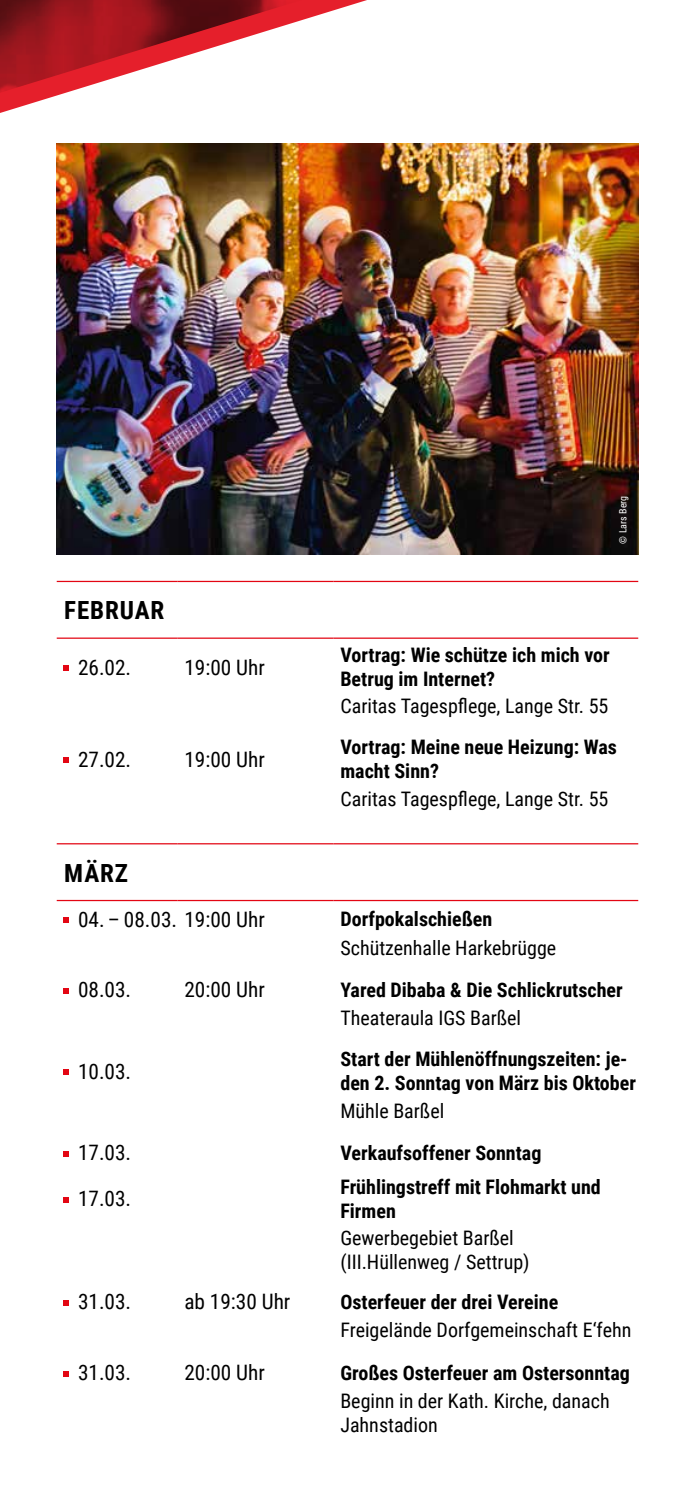
<style>
.page{position:relative;width:695px;height:1489px;background:#fff}
.page>*{position:absolute;margin:0;border:0;box-sizing:border-box;transform-origin:0 0}
.t1{font:700 25px "Roboto Condensed";letter-spacing:.035em;color:#000}
.t2{font:21.25px "Roboto Condensed";color:#000}
.t3{font:700 20px/24px "Roboto Condensed";color:#000}
.t4{font:20px/24px "Roboto Condensed";color:#000}
.t5{font:10px "Roboto Condensed";color:#fff}
</style>
<div class="page">
<svg style="left:0;top:0;width:448px;height:264px"></svg>
<hr style="left:57px;top:581px;width:120px;height:1px;background:#e30613">
<hr style="left:177px;top:581px;width:156px;height:1px;background:#e30613">
<hr style="left:333px;top:581px;width:305px;height:1px;background:#e30613">
<hr style="left:57px;top:637px;width:120px;height:1px;background:#e30613">
<hr style="left:177px;top:637px;width:156px;height:1px;background:#e30613">
<hr style="left:333px;top:637px;width:305px;height:1px;background:#e30613">
<hr style="left:57px;top:843px;width:120px;height:1px;background:#e30613">
<hr style="left:177px;top:843px;width:156px;height:1px;background:#e30613">
<hr style="left:333px;top:843px;width:305px;height:1px;background:#e30613">
<hr style="left:57px;top:899px;width:120px;height:2px;background:#e30613">
<hr style="left:177px;top:899px;width:156px;height:2px;background:#e30613">
<hr style="left:333px;top:899px;width:305px;height:2px;background:#e30613">
<svg style="left:64px;top:665px;width:5px;height:6px"></svg>
<svg style="left:64px;top:757px;width:5px;height:6px"></svg>
<svg style="left:64px;top:917px;width:5px;height:5px"></svg>
<svg style="left:64px;top:988px;width:5px;height:5px"></svg>
<svg style="left:64px;top:1069px;width:5px;height:5px"></svg>
<svg style="left:64px;top:1151px;width:5px;height:5px"></svg>
<svg style="left:64px;top:1197px;width:5px;height:5px"></svg>
<svg style="left:64px;top:1300px;width:5px;height:5px"></svg>
<svg style="left:64px;top:1371px;width:5px;height:5px"></svg>
<img style="left:57px;top:144px;width:581px;height:410px">
<p class="t1" style="left:64px;top:592px;width:102px">FEBRUAR</p>
<p class="t5" style="left:616px;top:543px;width:49px;rotate:-90deg">© Lars Berg</p>
<p class="t2" style="left:78px;top:652px;width:55px">26.02.</p>
<p class="t2" style="left:184px;top:652px;width:82px">19:00 Uhr</p>
<p class="t3" style="left:340px;top:642px;width:271px">Vortrag: Wie schütze ich mich vor<br>Betrug im Internet?</p>
<p class="t4" style="left:340px;top:693px;width:269px">Caritas Tagespflege, Lange Str. 55</p>
<p class="t2" style="left:78px;top:744px;width:55px">27.02.</p>
<p class="t2" style="left:184px;top:744px;width:82px">19:00 Uhr</p>
<p class="t3" style="left:340px;top:734px;width:278px">Vortrag: Meine neue Heizung: Was macht Sinn?</p>
<p class="t4" style="left:340px;top:785px;width:269px">Caritas Tagespflege, Lange Str. 55</p>
<p class="t1" style="left:64px;top:855px;width:65px">MÄRZ</p>
<p class="t2" style="left:78px;top:904px;width:188px">04. – 08.03. 19:00 Uhr</p>
<p class="t3" style="left:340px;top:906px;width:153px">Dorfpokalschießen</p>
<p class="t4" style="left:340px;top:934px;width:217px">Schützenhalle Harkebrügge</p>
<p class="t2" style="left:78px;top:974px;width:55px">08.03.</p>
<p class="t2" style="left:184px;top:974px;width:82px">20:00 Uhr</p>
<p class="t3" style="left:340px;top:976px;width:284px">Yared Dibaba &amp; Die Schlickrutscher</p>
<p class="t4" style="left:340px;top:1005px;width:182px">Theateraula IGS Barßel</p>
<p class="t2" style="left:78px;top:1056px;width:55px">10.03.</p>
<p class="t3" style="left:340px;top:1046px;width:297px">Start der Mühlenöffnungszeiten: je&shy;den 2. Sonntag von März bis Oktober</p>
<p class="t4" style="left:340px;top:1097px;width:105px">Mühle Barßel</p>
<p class="t2" style="left:78px;top:1137px;width:55px">17.03.</p>
<p class="t3" style="left:340px;top:1139px;width:202px">Verkaufsoffener Sonntag</p>
<p class="t2" style="left:78px;top:1183px;width:55px">17.03.</p>
<p class="t3" style="left:340px;top:1173px;width:262px">Frühlingstreff mit Flohmarkt und<br>Firmen</p>
<p class="t4" style="left:340px;top:1225px;width:191px">Gewerbegebiet Barßel (III.Hüllenweg / Settrup)</p>
<p class="t2" style="left:78px;top:1286px;width:55px">31.03.</p>
<p class="t2" style="left:184px;top:1286px;width:107px">ab 19:30 Uhr</p>
<p class="t3" style="left:340px;top:1288px;width:219px">Osterfeuer der drei Vereine</p>
<p class="t4" style="left:340px;top:1317px;width:292px">Freigelände Dorfgemeinschaft E‘fehn</p>
<p class="t2" style="left:78px;top:1357px;width:55px">31.03.</p>
<p class="t2" style="left:184px;top:1357px;width:82px">20:00 Uhr</p>
<p class="t3" style="left:340px;top:1359px;width:291px">Großes Osterfeuer am Ostersonntag</p>
<p class="t4" style="left:340px;top:1388px;width:271px">Beginn in der Kath. Kirche, danach<br>Jahnstadion</p>
</div>
